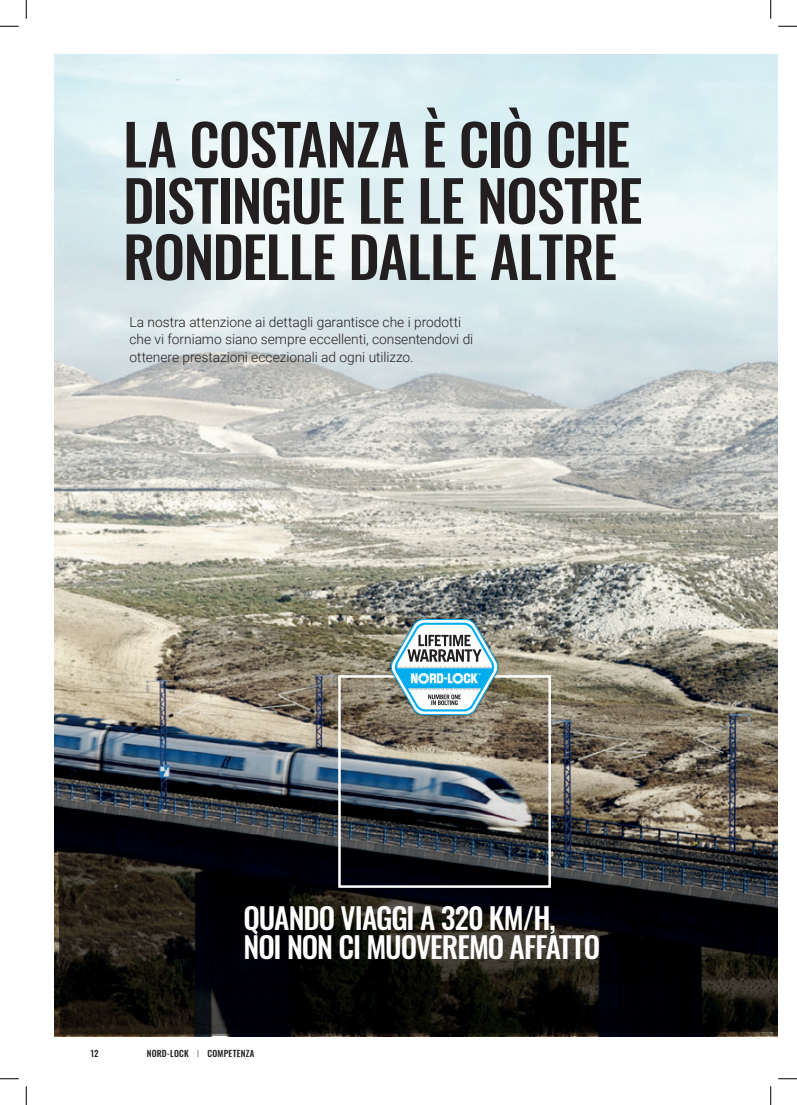
<style>
.page{position:relative;width:797px;height:1105px;background:#fff}
.page>*{position:absolute;margin:0;border:0;box-sizing:border-box;transform-origin:0 0}
.t1{font:500 56.25px/56.2px "Oswald";letter-spacing:-.02em;color:#231f20}
.t2{font:500 29.25px/29.2px "Oswald";letter-spacing:-.035em;color:#fff}
.t3{font:300 13.75px/17.5px "Roboto";letter-spacing:-.005em;color:#231f20}
.t4{font:500 8.75px "Oswald";letter-spacing:.025em;color:#231f20}
.s1{font-weight:200}
</style>
<div class="page">
<img style="left:55px;top:55px;width:722px;height:981px">
<svg style="left:58px;top:841px;width:719px;height:193px;background:#131212"></svg>
<div style="left:338px;top:675px;width:213px;height:213px;border:2px solid #fff"></div>
<img style="left:388px;top:616px;width:113px;height:102px">
<svg style="left:389px;top:618px;width:110px;height:98px"></svg>
<svg style="left:0;top:25px;width:19px;height:2px"></svg>
<svg style="left:778px;top:25px;width:19px;height:2px"></svg>
<svg style="left:0;top:1078px;width:19px;height:1px"></svg>
<svg style="left:778px;top:1078px;width:19px;height:1px"></svg>
<svg style="left:25px;top:0;width:2px;height:19px"></svg>
<svg style="left:25px;top:1086px;width:2px;height:19px"></svg>
<svg style="left:770px;top:0;width:1px;height:19px"></svg>
<svg style="left:770px;top:1086px;width:1px;height:19px"></svg>
<h1 class="t1" style="left:123px;top:120px;width:521px">LA COSTANZA È CIÒ CHE<br>DISTINGUE LE LE NOSTRE<br>RONDELLE DALLE ALTRE</h1>
<p class="t3" style="left:129px;top:312px;width:345px">La nostra attenzione ai dettagli garantisce che i prodotti che vi forniamo siano sempre eccellenti, consentendovi di ottenere prestazioni eccezionali ad ogni utilizzo.</p>
<h2 class="t2" style="left:243px;top:905px;width:358px">QUANDO VIAGGI A 320 KM/H,<br>NOI NON CI MUOVEREMO AFFATTO</h2>
<p class="t4" style="left:90px;top:1049px;width:10px">12</p>
<p class="t4" style="left:147px;top:1049px;width:109px">NORD-LOCK <span class="s1">I</span> COMPETENZA</p>
</div>
